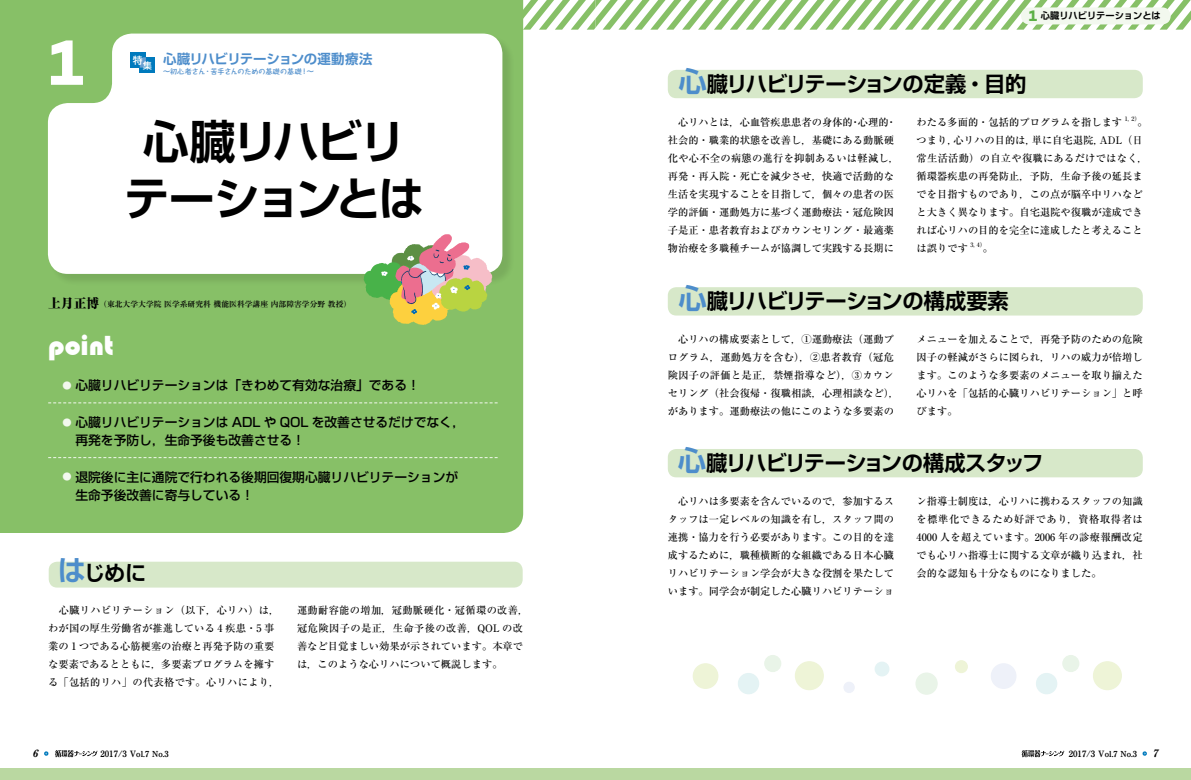
<style>
.page{position:relative;width:1191px;height:780px;background:#fff}
.page>*{position:absolute;margin:0;border:0;box-sizing:border-box;transform-origin:0 0}
.t1{font:65.2px "Campton Bold DEMO";color:#fff}
.t2{font:700 46.1px/56.7px "Shin Go Pr 6 De";letter-spacing:-.065em;color:#000;text-align:center}
.t3{font:28.5px "Bauhaus 93";color:#fff}
.t4{font:700 21.3px "Shin Go Pr 6 De";letter-spacing:-.03em;color:#000}
.t5{font:700 21.3px "Shin Go Pr 6 De";letter-spacing:-.075em;color:#000}
.t6{font:15.6px "Campton Bold DEMO";color:#5db147}
.t7{font:700 13.5px "Shin Go Pr 6 De";letter-spacing:-.035em;color:#4d8dcb}
.t8{font:500 12.8px/17.7px "Shin Go Pr 6";color:#000}
.t9{font:italic 700 10.6px "Century Schoolbook";color:#000}
.t10{font:500 10.3px/18.1px "Ryumin Pr 6";color:#000}
.t11{font:500 9.9px "UD Shin M Go Pro";color:#fff}
.t12{font:700 9.2px "Shin Go Pr 6 De";color:#000}
.t13{font:500 9.2px "UD Shin M Go Pro";color:#fff}
.t14{font:8.2px "Antique Std ANM";color:#000}
.t15{font:700 7.8px "Ryumin Pr 6";color:#000}
.t16{font:700 7.1px "Taka Hand Std De";letter-spacing:-.005em;color:#4d8dcb}
.t17{font:500 6px "Ryumin Pr 6";color:#000}
.s1{font-size:28.3px;color:#4d8dcb}
.s2{font-weight:800;font-stretch:expanded;font-size:12.8px}
.s3{font-family:"Shin Go Pr 6 De";font-weight:700;font-size:9.2px;color:#f2f8ee}
.s4{font-family:"Ryumin Pr 6";font-weight:400;font-style:normal;font-size:8.2px;color:#007abd}
.s5{font-size:8.6px}
.s6{font-family:"Ryumin Pr 6";color:#007abd}
.s7{font-family:"Century Schoolbook";font-weight:700;font-style:italic;font-size:10.6px}
</style>
<div class="page">
<div style="left:0;top:768px;width:595px;height:12px;background:#bad8a1"></div>
<div style="left:595px;top:768px;width:596px;height:12px;background:#bad8a1"></div>
<svg style="left:523px;top:0;width:668px;height:30px"></svg>
<div style="left:0;top:0;width:523px;height:533px;background:#87c067"></div>
<div style="left:49px;top:35px;width:466px;height:251px;background:#7fb460"></div>
<div style="left:48px;top:34px;width:454px;height:240px;background:#fff"></div>
<div style="left:140px;top:57px;width:15px;height:16px;background:#007abd"></div>
<div style="left:130px;top:52px;width:16px;height:16px;background:#007abd"></div>
<svg style="left:140px;top:57px;width:6px;height:11px"></svg>
<div style="left:49px;top:561px;width:473px;height:26px;background:#d7e8c9;border-radius:9px"></div>
<div style="left:668px;top:70px;width:474px;height:28px;background:#d7e8c9;border-radius:9px"></div>
<div style="left:668px;top:287px;width:474px;height:28px;background:#d7e8c9;border-radius:9px"></div>
<svg style="left:48px;top:402px;width:449px;height:1px"></svg>
<svg style="left:48px;top:457px;width:449px;height:1px"></svg>
<div style="left:668px;top:449px;width:474px;height:28px;background:#d7e8c9;border-radius:9px"></div>
<svg style="left:915px;top:672px;width:22px;height:22px"></svg>
<svg style="left:875px;top:662px;width:14px;height:14px"></svg>
<svg style="left:692px;top:663px;width:26px;height:26px"></svg>
<svg style="left:738px;top:655px;width:43px;height:39px"></svg>
<svg style="left:795px;top:661px;width:29px;height:29px"></svg>
<svg style="left:991px;top:663px;width:25px;height:26px"></svg>
<svg style="left:1036px;top:655px;width:43px;height:39px"></svg>
<svg style="left:1093px;top:661px;width:29px;height:29px"></svg>
<svg style="left:955px;top:660px;width:13px;height:13px"></svg>
<svg style="left:844px;top:682px;width:10px;height:11px"></svg>
<svg style="left:364px;top:234px;width:128px;height:91px;background:#c4c18e"></svg>
<svg style="left:44px;top:751px;width:4px;height:4px"></svg>
<svg style="left:55px;top:750px;width:43px;height:7px"></svg>
<div style="left:1021px;top:7px;width:149px;height:17px;background:#f2f8ee;border-radius:9px"></div>
<svg style="left:1021px;top:750px;width:43px;height:7px"></svg>
<svg style="left:1142px;top:751px;width:4px;height:4px"></svg>
<h1 class="t1" style="left:49px;top:25px;width:36px">1</h1>
<p class="t11" style="left:133px;top:52px;width:11px">特</p>
<p class="t13" style="left:143px;top:58px;width:11px">集</p>
<h3 class="t7" style="left:163px;top:48px;width:211px">心臓リハビリテーションの運動療法</h3>
<p class="t16" style="left:163px;top:66px;width:152px">〜初心者さん・苦手さんのための基礎の基礎！〜</p>
<h2 class="t2" style="left:124px;top:111px;width:302px">心臓リハビリテーションとは</h2>
<h3 class="t6" style="left:1029px;top:7px;width:10px">1</h3>
<p class="t12" style="left:1041px;top:8px;width:121px">心臓リハビリテーションとは</p>
<h3 class="t4" style="left:678px;top:66px;width:349px"><span class="s1">心</span>臓リハビリテーションの定義・目的</h3>
<p class="t10" style="left:668px;top:112px;width:233px">　心リハとは，心血管疾患患者の身体的・心理的・社会的・職業的状態を改善し，基礎にある動脈硬化や心不全の病態の進行を抑制あるいは軽減し，再発・再入院・死亡を減少させ，快適で活動的な生活を実現することを目指して，個々の患者の医学的評価・運動処方に基づく運動療法・冠危険因子是正・患者教育およびカウンセリング・最適薬物治療を多職種チームが協調して実践する長期に</p>
<p class="t10" style="left:916px;top:112px;width:207px">わたる多面的・包括的プログラムを指します</p>
<p class="t17" style="left:1124px;top:114px;width:17px">1, 2）</p>
<p class="t10" style="left:916px;top:112px;width:233px;text-indent:221px">。つまり，心リハの目的は，単に自宅退院，ADL（日常生活活動）の自立や復職にあるだけではなく，循環器疾患の再発防止，予防，生命予後の延長までを目指すものであり，この点が脳卒中リハなどと大きく異なります。自宅退院や復職が達成できれば心リハの目的を完全に達成したと考えることは誤りです</p>
<p class="t17" style="left:970px;top:240px;width:17px">3, 4）</p>
<p class="t10" style="left:982px;top:239px;width:12px">。</p>
<p class="t15" style="left:48px;top:298px;width:305px"><span class="s2">上月正博</span>（東北大学大学院 医学系研究科 機能医科学講座 内部障害学分野 教授）</p>
<h3 class="t4" style="left:678px;top:284px;width:332px"><span class="s1">心</span>臓リハビリテーションの構成要素</h3>
<h3 class="t3" style="left:48px;top:329px;width:67px">point</h3>
<p class="t8" style="left:62px;top:375px;width:359px"><span class="s3">●</span> 心臓リハビリテーションは「きわめて有効な治療」である！</p>
<p class="t8" style="left:75px;top:412px;width:391px;text-indent:-13px"><span class="s3">●</span> 心臓リハビリテーションは ADL や QOL を改善させるだけでなく，再発を予防し，生命予後も改善させる！</p>
<p class="t8" style="left:75px;top:467px;width:384px;text-indent:-13px"><span class="s3">●</span> 退院後に主に通院で行われる後期回復期心臓リハビリテーションが生命予後改善に寄与している！</p>
<h3 class="t4" style="left:58px;top:555px;width:90px"><span class="s1">は</span>じめに</h3>
<p class="t10" style="left:48px;top:600px;width:233px">　心臓リハビリテーション（以下，心リハ）は，わが国の厚生労働省が推進している 4 疾患・5 事業の 1 つである心筋梗塞の治療と再発予防の重要な要素であるとともに，多要素プログラムを擁する「包括的リハ」の代表格です。心リハにより，</p>
<p class="t10" style="left:297px;top:600px;width:233px">運動耐容能の増加，冠動脈硬化・冠循環の改善，冠危険因子の是正，生命予後の改善，QOL の改善など目覚ましい効果が示されています。本章では，このような心リハについて概説します。</p>
<p class="t9" style="left:33px;top:747px;width:19px">6 <span class="s4">・</span></p>
<p class="t14" style="left:100px;top:747px;width:70px"><span class="s5">2017/3 V</span>ol.7 No.3</p>
<p class="t10" style="left:668px;top:329px;width:233px">　心リハの構成要素として，①運動療法（運動プログラム，運動処方を含む），②患者教育（冠危険因子の評価と是正，禁煙指導など），③カウンセリング（社会復帰・復職相談，心理相談など），があります。運動療法の他にこのような多要素の</p>
<p class="t10" style="left:916px;top:329px;width:228px;text-align:justify">メニューを加えることで，再発予防のための危険因子の軽減がさらに図られ，リハの威力が倍増します。このような多要素のメニューを取り揃えた心リハを「包括的心臓リハビリテーション」と呼びます。</p>
<h3 class="t5" style="left:678px;top:445px;width:367px"><span class="s1">心</span>臓リハビリテーションの構成スタッフ</h3>
<p class="t10" style="left:668px;top:491px;width:228px;text-align:justify">　心リハは多要素を含んでいるので，参加するスタッフは一定レベルの知識を有し，スタッフ間の連携・協力を行う必要があります。この目的を達成するために，職種横断的な組織である日本心臓リハビリテーション学会が大きな役割を果たしています。同学会が制定した心臓リハビリテーショ</p>
<p class="t10" style="left:916px;top:491px;width:228px;text-align:justify">ン指導士制度は，心リハに携わるスタッフの知識を標準化できるため好評であり，資格取得者は4000 人を超えています。2006 年の診療報酬改定でも心リハ指導士に関する文章が織り込まれ，社会的な認知も十分なものになりました。</p>
<p class="t14" style="left:1068px;top:747px;width:91px"><span class="s5">2017/3 V</span>ol.7 No.3 <span class="s6">・</span> <span class="s7">7</span></p>
</div>
